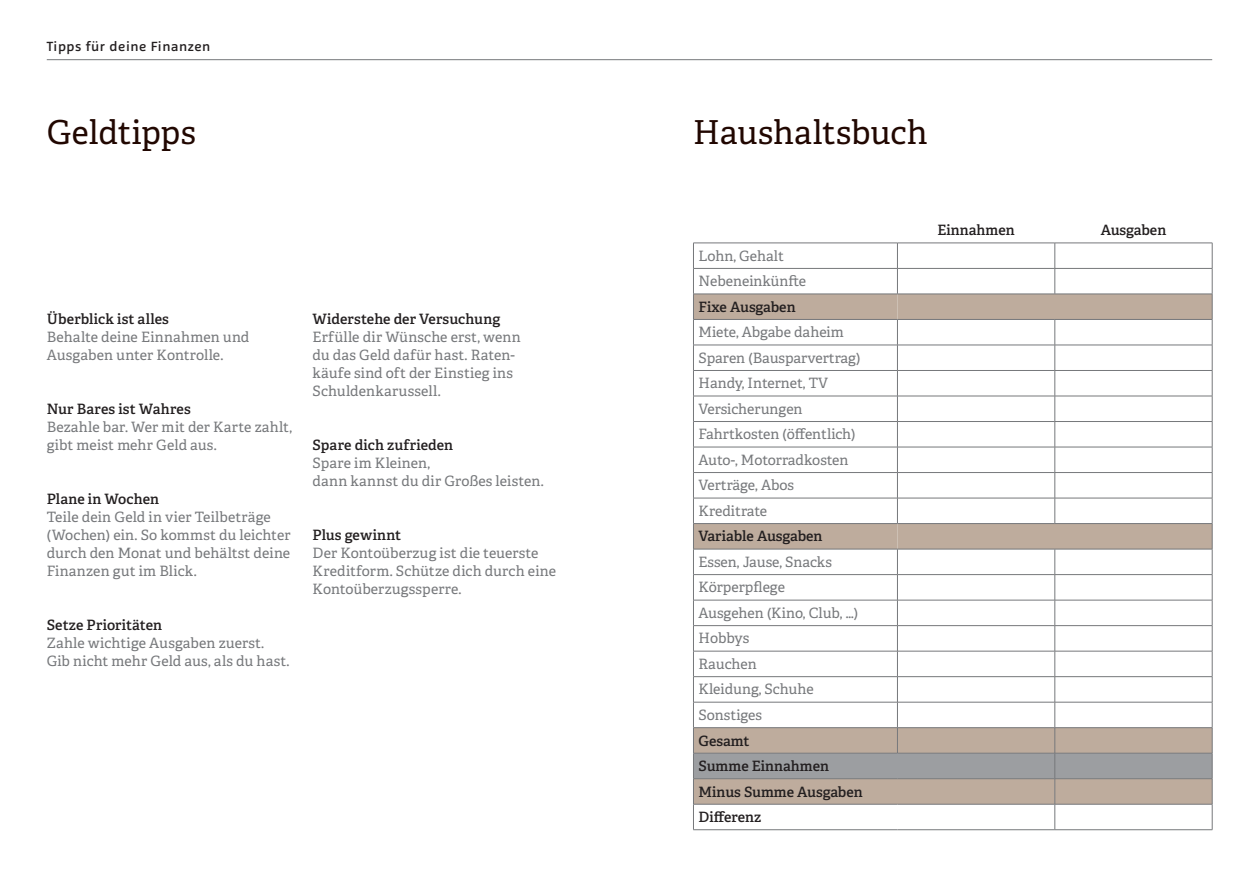
<style>
.page{position:relative;width:1259px;height:893px;background:#fff}
.page>*{position:absolute;margin:0;border:0;box-sizing:border-box;transform-origin:0 0}
.t1{font:33px "Adelle";color:#210701}
.t2{font:14.25px/25.5px "Adelle";color:#76787b}
.t3{font:600 14.25px/25.5px "Adelle";color:#231f20}
.t4{font:500 13.5px "Agile";letter-spacing:.04em;color:#231f20}
</style>
<div class="page">
<hr style="left:47px;top:59px;width:1165px;height:1px;background:#76787b">
<hr style="left:693px;top:829px;width:204px;height:1px;background:#76787b">
<hr style="left:897px;top:829px;width:157px;height:1px;background:#76787b">
<hr style="left:1054px;top:829px;width:158px;height:1px;background:#76787b">
<svg style="left:693px;top:243px;width:520px;height:586px"></svg>
<hr style="left:693px;top:753px;width:204px;height:1px;background:#76787b">
<hr style="left:897px;top:753px;width:157px;height:1px;background:#76787b">
<hr style="left:1054px;top:753px;width:158px;height:1px;background:#76787b">
<p class="t4" style="left:47px;top:38px;width:165px">Tipps für deine Finanzen</p>
<h1 class="t1" style="left:47px;top:108px;width:151px">Geldtipps</h1>
<p class="t3" style="left:47px;top:306px;width:124px">Überblick ist alles</p>
<p class="t2" style="left:47px;top:327px;width:204px;line-height:18px">Behalte deine Einnahmen und<br>Ausgaben unter Kontrolle.</p>
<p class="t3" style="left:47px;top:396px;width:146px">Nur Bares ist Wahres</p>
<p class="t2" style="left:47px;top:417px;width:247px;line-height:18px">Bezahle bar. Wer mit der Karte zahlt, gibt meist mehr Geld aus.</p>
<p class="t3" style="left:47px;top:486px;width:114px">Plane in Wochen</p>
<p class="t2" style="left:47px;top:507px;width:245px;line-height:18px">Teile dein Geld in vier Teilbeträge (Wochen) ein. So kommst du leichter durch den Monat und behältst deine<br>Finanzen gut im Blick.</p>
<p class="t3" style="left:47px;top:612px;width:117px">Setze Prioritäten</p>
<p class="t2" style="left:47px;top:633px;width:244px;line-height:18px">Zahle wichtige Ausgaben zuerst.<br>Gib nicht mehr Geld aus, als du hast.</p>
<p class="t3" style="left:313px;top:306px;width:189px">Widerstehe der Versuchung</p>
<p class="t2" style="left:313px;top:327px;width:210px;line-height:18px">Erfülle dir Wünsche erst, wenn du das Geld dafür hast. Raten&shy;käufe sind oft der Einstieg ins<br>Schuldenkarussell.</p>
<p class="t3" style="left:313px;top:432px;width:142px">Spare dich zufrieden</p>
<p class="t2" style="left:313px;top:453px;width:233px;line-height:18px">Spare im Kleinen,<br>dann kannst du dir Großes leisten.</p>
<p class="t3" style="left:313px;top:522px;width:90px">Plus gewinnt</p>
<p class="t2" style="left:313px;top:543px;width:245px;line-height:18px">Der Kontoüberzug ist die teuerste<br>Kreditform. Schütze dich durch eine<br>Kontoüberzugssperre.</p>
<h1 class="t1" style="left:693px;top:108px;width:236px">Haushaltsbuch</h1>
<p class="t2" style="left:698px;top:242px;width:109px">Lohn, Gehalt<br>Nebeneinkünfte</p>
<p class="t3" style="left:698px;top:293px;width:99px">Fixe Ausgaben</p>
<p class="t2" style="left:698px;top:319px;width:163px">Miete, Abgabe daheim<br>Sparen (Bausparvertrag)<br>Handy, Internet, TV<br>Versicherungen<br>Fahrtkosten (öffentlich)<br>Auto-, Motorradkosten<br>Verträge, Abos<br>Kreditrate</p>
<p class="t3" style="left:698px;top:523px;width:125px">Variable Ausgaben</p>
<p class="t2" style="left:698px;top:548px;width:161px">Essen, Jause, Snacks<br>Körperpflege<br>Ausgehen (Kino, Club, …)<br>Hobbys<br>Rauchen<br>Kleidung, Schuhe<br>Sonstiges</p>
<p class="t3" style="left:698px;top:727px;width:166px">Gesamt<br>Summe Einnahmen<br>Minus Summe Ausgaben<br>Differenz</p>
<p class="t3" style="left:937px;top:217px;width:79px">Einnahmen</p>
<p class="t3" style="left:1100px;top:217px;width:67px">Ausgaben</p>
</div>
